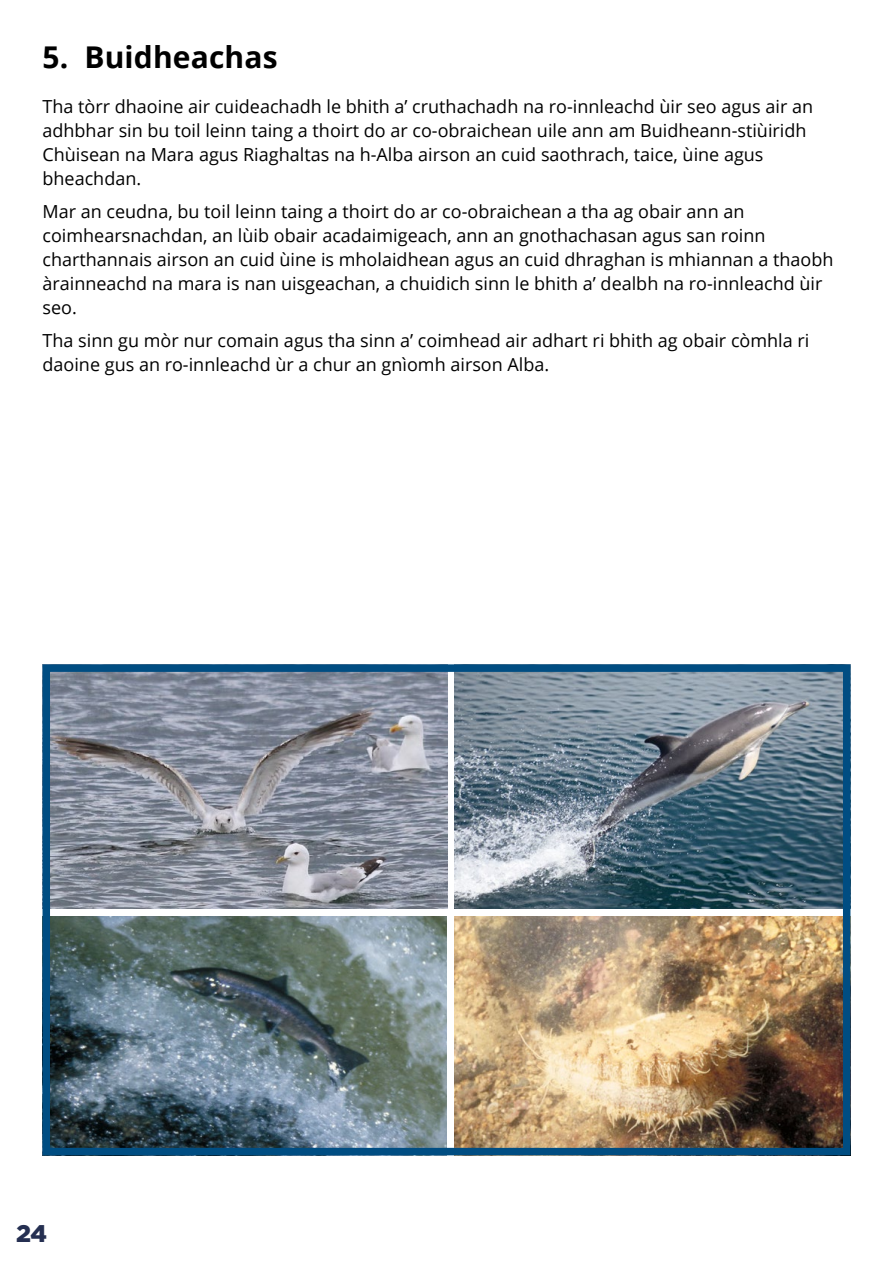
<style>
.page{position:relative;width:893px;height:1263px;background:#fff}
.page>*{position:absolute;margin:0;border:0;box-sizing:border-box;transform-origin:0 0}
.t1{font:700 30px "Open Sans";letter-spacing:.005em;color:#000}
.t2{font:900 24px "Gotham";color:#252f51}
.t3{font:18px/24px "Open Sans";color:#000}
</style>
<div class="page">
<img style="left:455px;top:916px;width:386px;height:230px">
<img style="left:455px;top:673px;width:386px;height:235px">
<img style="left:52px;top:916px;width:394px;height:230px">
<img style="left:52px;top:673px;width:396px;height:235px">
<div style="left:43px;top:664px;width:807px;height:491px;border:8px solid #004d82"></div>
<h2 class="t1" style="left:43px;top:36px;width:237px">5. Buidheachas</h2>
<p class="t3" style="left:43px;top:94px;width:772px">Tha tòrr dhaoine air cuideachadh le bhith a’ cruthachadh na ro-innleachd ùir seo agus air an adhbhar sin bu toil leinn taing a thoirt do ar co-obraichean uile ann am Buidheann-stiùiridh Chùisean na Mara agus Riaghaltas na h-Alba airson an cuid saothrach, taice, ùine agus bheachdan.</p>
<p class="t3" style="left:43px;top:199px;width:792px">Mar an ceudna, bu toil leinn taing a thoirt do ar co-obraichean a tha ag obair ann an coimhearsnachdan, an lùib obair acadaimigeach, ann an gnothachasan agus san roinn charthannais airson an cuid ùine is mholaidhean agus an cuid dhraghan is mhiannan a thaobh àrainneachd na mara is nan uisgeachan, a chuidich sinn le bhith a’ dealbh na ro-innleachd ùir seo.</p>
<p class="t3" style="left:43px;top:328px;width:768px">Tha sinn gu mòr nur comain agus tha sinn a’ coimhead air adhart ri bhith ag obair còmhla ri daoine gus an ro-innleachd ùr a chur an gnìomh airson Alba.</p>
<h2 class="t2" style="left:16px;top:1219px;width:33px">24</h2>
</div>
